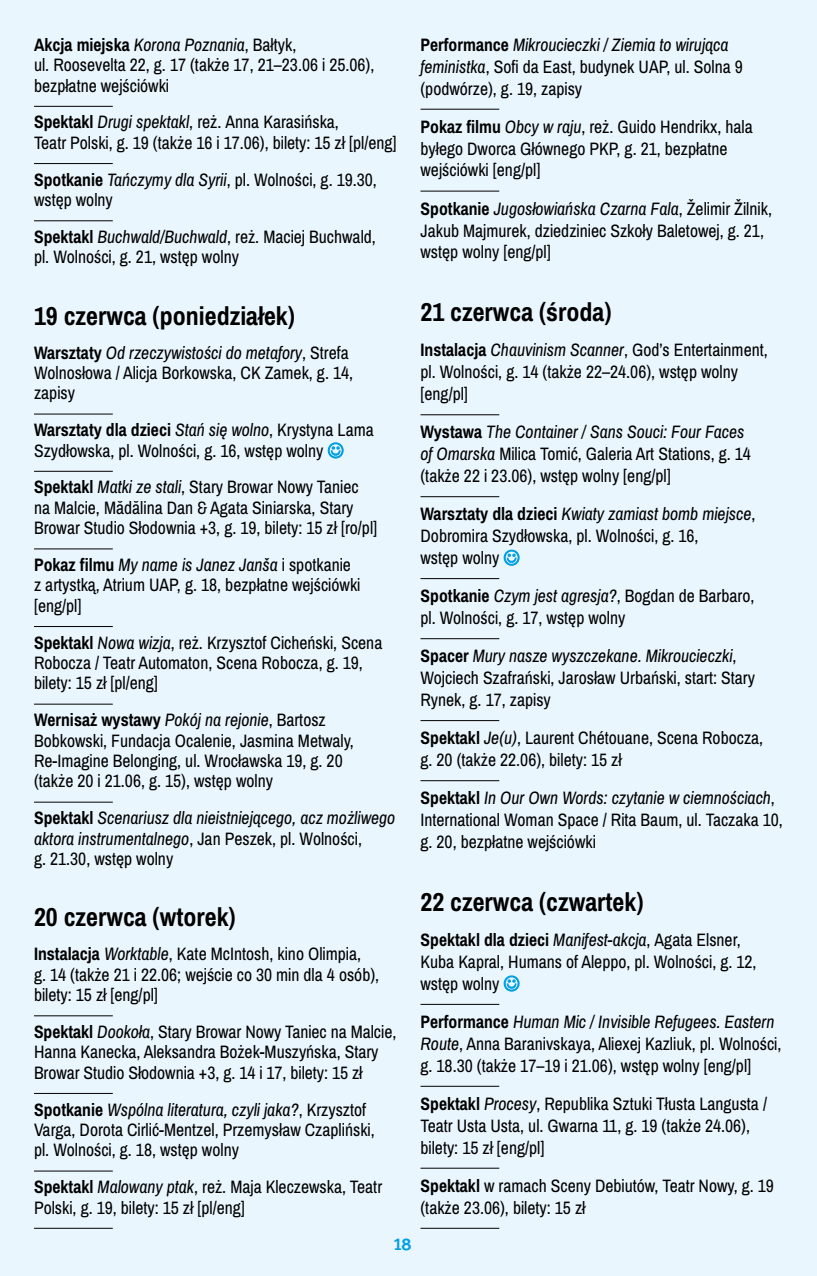
<style>
.page{position:relative;width:817px;height:1276px;background:#fff}
.page>*{position:absolute;margin:0;border:0;box-sizing:border-box;transform-origin:0 0}
.t1{font:700 26px "Archivo Narrow";color:#000}
.t2{font:18px/21.8px "Archivo Narrow";color:#000}
.t3{font:italic 18px/20.4px "Archivo Narrow";color:#000}
.t4{font:700 16px "TT Souses";color:#009fe3}
.s1{font-weight:700}
.s2{font-style:italic}
.s3{font-weight:700;font-style:normal}
.s4{font-style:normal}
</style>
<div class="page">
<div style="left:0;top:0;width:816px;height:1276px;background:#eaf6fe"></div>
<hr style="left:34px;top:106px;width:79px;height:1px;background:#000">
<hr style="left:34px;top:163px;width:79px;height:1px;background:#000">
<hr style="left:34px;top:220px;width:79px;height:1px;background:#000">
<hr style="left:34px;top:413px;width:79px;height:1px;background:#000">
<hr style="left:34px;top:471px;width:79px;height:1px;background:#000">
<hr style="left:34px;top:548px;width:79px;height:1px;background:#000">
<hr style="left:34px;top:626px;width:79px;height:1px;background:#000">
<hr style="left:34px;top:703px;width:79px;height:1px;background:#000">
<hr style="left:34px;top:801px;width:79px;height:1px;background:#000">
<hr style="left:34px;top:1015px;width:79px;height:1px;background:#000">
<hr style="left:34px;top:1093px;width:79px;height:1px;background:#000">
<hr style="left:34px;top:1170px;width:79px;height:1px;background:#000">
<hr style="left:34px;top:1227px;width:79px;height:1px;background:#000">
<hr style="left:420px;top:109px;width:79px;height:1px;background:#000">
<hr style="left:420px;top:191px;width:79px;height:1px;background:#000">
<hr style="left:420px;top:414px;width:79px;height:1px;background:#000">
<hr style="left:420px;top:496px;width:79px;height:1px;background:#000">
<hr style="left:420px;top:578px;width:79px;height:1px;background:#000">
<hr style="left:420px;top:638px;width:79px;height:1px;background:#000">
<hr style="left:420px;top:720px;width:79px;height:1px;background:#000">
<hr style="left:420px;top:780px;width:79px;height:1px;background:#000">
<hr style="left:420px;top:1004px;width:79px;height:1px;background:#000">
<hr style="left:420px;top:1085px;width:79px;height:1px;background:#000">
<hr style="left:420px;top:1167px;width:79px;height:1px;background:#000">
<hr style="left:420px;top:1227px;width:79px;height:1px;background:#000">
<svg style="left:328px;top:442px;width:15px;height:16px"></svg>
<svg style="left:503px;top:550px;width:16px;height:16px"></svg>
<svg style="left:503px;top:975px;width:16px;height:16px"></svg>
<p class="t2" style="left:34px;top:35px;width:342px;line-height:20.4px"><span class="s1">Akcja miejska</span> <span class="s2">Korona Poznania</span>, Bałtyk,<br>ul. Roosevelta 22, g. 17 (także 17, 21–23.06 i 25.06), bezpłatne wejściówki</p>
<p class="t2" style="left:34px;top:112px;width:364px;line-height:20.4px"><span class="s1">Spektakl</span> <span class="s2">Drugi spektakl</span>, reż. Anna Karasińska,<br>Teatr Polski, g. 19 (także 16 i 17.06), bilety: 15 zł [pl/eng]</p>
<p class="t2" style="left:34px;top:170px;width:344px;line-height:20.4px"><span class="s1">Spotkanie</span> <span class="s2">Tańczymy dla Syrii</span>, pl. Wolności, g. 19.30, wstęp wolny</p>
<p class="t2" style="left:34px;top:227px;width:343px;line-height:20.4px"><span class="s1">Spektakl</span> <span class="s2">Buchwald/Buchwald</span>, reż. Maciej Buchwald, pl. Wolności, g. 21, wstęp wolny</p>
<h1 class="t1" style="left:34px;top:300px;width:262px">19 czerwca (poniedziałek)</h1>
<p class="t2" style="left:34px;top:342px;width:320px;line-height:20.4px"><span class="s1">Warsztaty</span> <span class="s2">Od rzeczywistości do metafory</span>, Strefa<br>Wolnosłowa / Alicja Borkowska, CK Zamek, g. 14, zapisy</p>
<p class="t2" style="left:34px;top:420px;width:341px;line-height:20.4px"><span class="s1">Warsztaty dla dzieci</span> <span class="s2">Stań się wolno</span>, Krystyna Lama<br>Szydłowska, pl. Wolności, g. 16, wstęp wolny</p>
<p class="t2" style="left:34px;top:477px;width:344px;line-height:20.4px"><span class="s1">Spektakl</span> <span class="s2">Matki ze stali</span>, Stary Browar Nowy Taniec na Malcie, Mădălina Dan &amp; Agata Siniarska, Stary<br>Browar Studio Słodownia +3, g. 19, bilety: 15 zł [ro/pl]</p>
<p class="t2" style="left:34px;top:555px;width:328px;line-height:20.4px"><span class="s1">Pokaz filmu</span> <span class="s2">My name is Janez Janša</span> i spotkanie z artystką, Atrium UAP, g. 18, bezpłatne wejściówki [eng/pl]</p>
<p class="t2" style="left:34px;top:632px;width:350px;line-height:20.4px"><span class="s1">Spektakl</span> <span class="s2">Nowa wizja</span>, reż. Krzysztof Cicheński, Scena<br>Robocza / Teatr Automaton, Scena Robocza, g. 19, bilety: 15 zł [pl/eng]</p>
<p class="t2" style="left:34px;top:710px;width:321px;line-height:20.4px"><span class="s1">Wernisaż wystawy</span> <span class="s2">Pokój na rejonie</span>, Bartosz Bobkowski, Fundacja Ocalenie, Jasmina Metwaly, Re-Imagine Belonging, ul. Wrocławska 19, g. 20 (także 20 i 21.06, g. 15), wstęp wolny</p>
<p class="t3" style="left:34px;top:808px;width:362px"><span class="s3">Spektakl</span> Scenariusz dla nieistniejącego, acz możliwego aktora instrumentalnego<span class="s4">, Jan Peszek, pl. Wolności,<br>g. 21.30, wstęp wolny</span></p>
<h1 class="t1" style="left:34px;top:901px;width:203px">20 czerwca (wtorek)</h1>
<p class="t2" style="left:34px;top:944px;width:346px;line-height:20.4px"><span class="s1">Instalacja</span> <span class="s2">Worktable</span>, Kate McIntosh, kino Olimpia,<br>g. 14 (także 21 i 22.06; wejście co 30 min dla 4 osób), bilety: 15 zł [eng/pl]</p>
<p class="t2" style="left:34px;top:1022px;width:364px;line-height:20.4px"><span class="s1">Spektakl</span> <span class="s2">Dookoła</span>, Stary Browar Nowy Taniec na Malcie,<br>Hanna Kanecka, Aleksandra Bożek-Muszyńska, Stary<br>Browar Studio Słodownia +3, g. 14 i 17, bilety: 15 zł</p>
<p class="t2" style="left:34px;top:1099px;width:342px;line-height:20.4px"><span class="s1">Spotkanie</span> <span class="s2">Wspólna literatura, czyli jaka?</span>, Krzysztof<br>Varga, Dorota Cirlić-Mentzel, Przemysław Czapliński, pl. Wolności, g. 18, wstęp wolny</p>
<p class="t2" style="left:34px;top:1177px;width:349px;line-height:20.4px"><span class="s1">Spektakl</span> <span class="s2">Malowany ptak</span>, reż. Maja Kleczewska, Teatr<br>Polski, g. 19, bilety: 15 zł [pl/eng]</p>
<p class="t2" style="left:420px;top:34px;width:324px"><span class="s1">Performance</span> <span class="s2">Mikroucieczki / Ziemia to wirująca feministka</span>, Sofi da East, budynek UAP, ul. Solna 9 (podwórze), g. 19, zapisy</p>
<p class="t2" style="left:420px;top:116px;width:334px"><span class="s1">Pokaz filmu</span> <span class="s2">Obcy w raju</span>, reż. Guido Hendrikx, hala byłego Dworca Głównego PKP, g. 21, bezpłatne wejściówki [eng/pl]</p>
<p class="t2" style="left:420px;top:198px;width:353px"><span class="s1">Spotkanie</span> <span class="s2">Jugosłowiańska Czarna Fala</span>, Želimir Žilnik,<br>Jakub Majmurek, dziedziniec Szkoły Baletowej, g. 21, wstęp wolny [eng/pl]</p>
<h1 class="t1" style="left:420px;top:296px;width:192px">21 czerwca (środa)</h1>
<p class="t2" style="left:420px;top:340px;width:349px"><span class="s1">Instalacja</span> <span class="s2">Chauvinism Scanner</span>, God’s Entertainment, pl. Wolności, g. 14 (także 22–24.06), wstęp wolny [eng/pl]</p>
<p class="t2" style="left:420px;top:421px;width:332px"><span class="s1">Wystawa</span> <span class="s2">The Container / Sans Souci: Four Faces of Omarska</span> Milica Tomić, Galeria Art Stations, g. 14 (także 22 i 23.06), wstęp wolny [eng/pl]</p>
<p class="t2" style="left:420px;top:503px;width:336px"><span class="s1">Warsztaty dla dzieci</span> <span class="s2">Kwiaty zamiast bomb miejsce</span>,<br>Dobromira Szydłowska, pl. Wolności, g. 16,<br>wstęp wolny</p>
<p class="t2" style="left:420px;top:585px;width:335px"><span class="s1">Spotkanie</span> <span class="s2">Czym jest agresja?</span>, Bogdan de Barbaro, pl. Wolności, g. 17, wstęp wolny</p>
<p class="t2" style="left:420px;top:645px;width:336px"><span class="s1">Spacer</span> <span class="s2">Mury nasze wyszczekane. Mikroucieczki</span>,<br>Wojciech Szafrański, Jarosław Urbański, start: Stary<br>Rynek, g. 17, zapisy</p>
<p class="t2" style="left:420px;top:727px;width:344px"><span class="s1">Spektakl</span> <span class="s2">Je(u)</span>, Laurent Chétouane, Scena Robocza, g. 20 (także 22.06), bilety: 15 zł</p>
<p class="t2" style="left:420px;top:787px;width:364px"><span class="s1">Spektakl</span> <span class="s2">In Our Own Words: czytanie w ciemnościach</span>,<br>International Woman Space / Rita Baum, ul. Taczaka 10, g. 20, bezpłatne wejściówki</p>
<h1 class="t1" style="left:420px;top:885px;width:224px">22 czerwca (czwartek)</h1>
<p class="t2" style="left:420px;top:929px;width:337px"><span class="s1">Spektakl dla dzieci</span> <span class="s2">Manifest-akcja</span>, Agata Elsner,<br>Kuba Kapral, Humans of Aleppo, pl. Wolności, g. 12, wstęp wolny</p>
<p class="t2" style="left:420px;top:1011px;width:362px"><span class="s1">Performance</span> <span class="s2">Human Mic / Invisible Refugees. Eastern<br>Route</span>, Anna Baranivskaya, Aliexej Kazliuk, pl. Wolności, g. 18.30 (także 17–19 i 21.06), wstęp wolny [eng/pl]</p>
<p class="t2" style="left:420px;top:1093px;width:348px"><span class="s1">Spektakl</span> <span class="s2">Procesy</span>, Republika Sztuki Tłusta Langusta /<br>Teatr Usta Usta, ul. Gwarna 11, g. 19 (także 24.06), bilety: 15 zł [eng/pl]</p>
<p class="t2" style="left:420px;top:1175px;width:355px"><span class="s1">Spektakl</span> w ramach Sceny Debiutów, Teatr Nowy, g. 19 (także 23.06), bilety: 15 zł</p>
<p class="t4" style="left:394px;top:1233px;width:19px">18</p>
</div>
